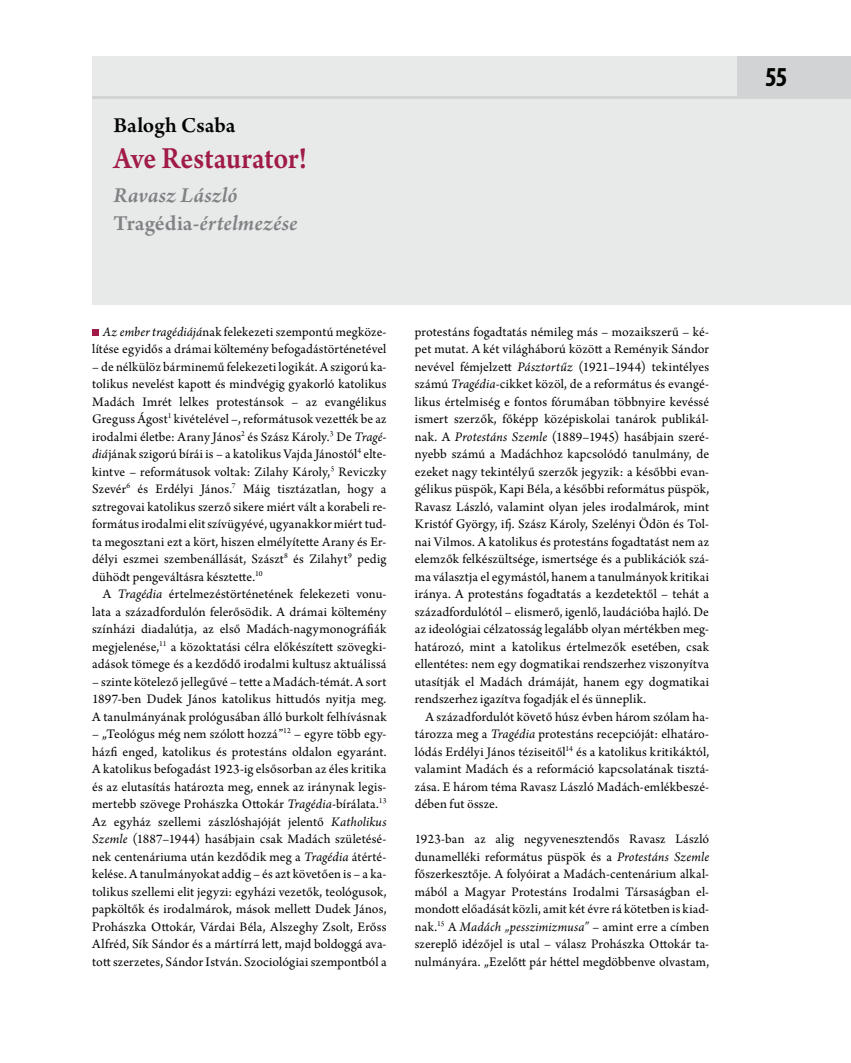
<style>
.page{position:relative;width:851px;height:1063px;background:#fff}
.page>*{position:absolute;margin:0;border:0;box-sizing:border-box;transform-origin:0 0}
.t1{font:600 32.5px "Arno Pro";letter-spacing:-.005em;color:#a01b49;scale:.9 1}
.t2{font:700 condensed 27.5px "Myriad Pro";color:#040503}
.t3{font:italic 600 22.5px/27.5px "Arno Pro";letter-spacing:.01em;color:#808385}
.t4{font:600 22.5px "Arno Pro";color:#040503}
.t5{font:13.75px/17.5px "Arno Pro";letter-spacing:.01em;color:#040503;text-align:justify}
.s1{font-style:normal}
.s2{font-style:italic}
</style>
<div class="page">
<div style="left:92px;top:57px;width:758px;height:248px;background:#e8e9e9"></div>
<div style="left:737px;top:57px;width:113px;height:42px;background:#d1d3d4"></div>
<hr style="left:92px;top:97px;width:645px;height:2px;background:#d1d3d4">
<svg style="left:92px;top:330px;width:6px;height:6px"></svg>
<h3 class="t4" style="left:113px;top:117px;width:123px">Balogh Csaba</h3>
<h1 class="t1" style="left:113px;top:146px;width:217px">Ave Restaurator!</h1>
<h3 class="t3" style="left:113px;top:181px;width:185px">Ravasz László<br><span class="s1">Tragédia-</span>értelmezése</h3>
<p class="t5" style="left:92px;top:324px;width:296px;text-align:right"><span class="s2">Az ember tragédiájá</span>nak felekezeti szempontú megköze&shy;lítése egyidős a drámai költemény be fog ad ás tör té ne t ével</p>
<p class="t5" style="left:92px;top:359px;width:296px">– de nélkülöz bárminemű felekezeti logikát. A szigorú ka&shy;tolikus nevelést kapott és mindvégig gyakorló katolikus Madách Imrét lelkes protestánsok – az evangélikus Greguss Ágost<sup>1</sup> kivételével –, reformátusok vezették be az irodalmi életbe: Arany János<sup>2</sup> és Szász Károly.<sup>3</sup> De <span class="s2">Tragé&shy;diá</span>jának szigorú bírái is – a katolikus Vajda Jánostól<sup>4</sup> elte&shy;kintve – reformátusok voltak: Zilahy Károly,<sup>5</sup> Reviczky Szevér<sup>6</sup> és Erdélyi János.<sup>7</sup> Máig tisztázatlan, hogy a sztregovai katolikus szerző sikere miért vált a korabeli re&shy;formátus irodalmi elit szívügyévé, ugyanakkor miért tud&shy;ta megosztani ezt a kört, hiszen elmélyítette Arany és Er&shy;délyi eszmei szembenállását, Szászt<sup>8</sup> és Zilahyt<sup>9</sup> pedig dühödt pengeváltásra késztette.<sup>10</sup></p>
<p class="t5" style="left:92px;top:586px;width:296px;text-indent:11px">A <span class="s2">Tragédia</span> értelmezéstörténetének felekezeti vonu&shy;lata a századfordulón felerősödik. A drámai költemény színházi diadalútja, az első Madách-nagymonográfiák megjelenése,<sup>11</sup> a közoktatási célra előkészített szövegki&shy;adások tömege és a kezdődő irodalmi kultusz aktuálissá</p>
<p class="t5" style="left:92px;top:674px;width:296px">– szinte kötelező jellegűvé – tette a Madách-témát. A sort 1897-ben Dudek János katolikus hittudós nyitja meg.<br>A tanulmányának prológusában álló burkolt felhívásnak</p>
<p class="t5" style="left:92px;top:726px;width:296px">– „Teológus még nem szólott hozzá”<sup>12</sup> – egyre több egy&shy;házfi enged, katolikus és protestáns oldalon egyaránt.<br>A katolikus befogadást 1923-ig elsősorban az éles kritika és az elutasítás határozta meg, ennek az iránynak legis&shy;mertebb szövege Prohászka Ottokár <span class="s2">Tragédia</span>-bírálata.<sup>13<br></sup>Az egyház szellemi zászlóshajóját jelentő <span class="s2">Katholikus Szemle</span> (1887–1944) hasábjain csak Madách születésé&shy;nek centenáriuma után kezdődik meg a <span class="s2">Tragédia</span> átérté&shy;kelése. A tanulmányokat addig – és azt követően is – a ka&shy;tolikus szellemi elit jegyzi: egyházi vezetők, teológusok, papköltők és irodalmárok, mások mellett Dudek János, Prohászka Ottokár, Várdai Béla, Alszeghy Zsolt, Erőss Alfréd, Sík Sándor és a mártírrá lett, majd boldoggá ava&shy;tott szerzetes, Sándor István. Szociológiai szempontból a</p>
<p class="t5" style="left:415px;top:324px;width:296px">protestáns fogadtatás némileg más – mozaikszerű – ké&shy;pet mutat. A két világháború között a Reményik Sándor nevével fémjelzett <span class="s2">Pásztortűz</span> (1921–1944) tekintélyes számú <span class="s2">Tragédia</span>-cikket közöl, de a református és evangé&shy;likus értelmiség e fontos fórumában többnyire kevéssé ismert szerzők, főképp középiskolai tanárok publikál&shy;nak. A <span class="s2">Protestáns Szemle</span> (1889–1945) hasábjain szeré&shy;nyebb számú a Madáchhoz kapcsolódó tanulmány, de ezeket nagy tekintélyű szerzők jegyzik: a későbbi evan&shy;gélikus püspök, Kapi Béla, a későbbi református püspök, Ravasz László, valamint olyan jeles irodalmárok, mint Kristóf György, ifj. Szász Károly, Szelényi Ödön és Tol&shy;nai Vilmos. A katolikus és protestáns fogadtatást nem az elemzők felkészültsége, ismertsége és a publikációk szá&shy;ma választja el egymástól, hanem a tanulmányok kritikai iránya. A protestáns fogadtatás a kezdetektől – tehát a századfordulótól – elismerő, igenlő, laudációba hajló. De az ideológiai célzatosság legalább olyan mértékben meg&shy;határozó, mint a katolikus értelmezők esetében, csak ellentétes: nem egy dogmatikai rendszerhez viszonyítva utasítják el Madách drámáját, hanem egy dogmatikai rendszerhez igazítva fogadják el és ünneplik.</p>
<p class="t5" style="left:415px;top:709px;width:296px;text-indent:11px">A századfordulót követő húsz évben három szólam ha&shy;tározza meg a <span class="s2">Tragédia</span> protestáns recepcióját: elhatáro&shy;lódás Erdélyi János téziseitől<sup>14</sup> és a katolikus kritikáktól, valamint Madách és a reformáció kapcsolatának tisztá&shy;zása. E három téma Ravasz László Madách-emlékbeszé&shy;dében fut össze.</p>
<p class="t5" style="left:415px;top:831px;width:296px">1923-ban az alig negyvenesztendős Ravasz László dunamelléki református püspök és a <span class="s2">Protestáns Szemle </span>főszerkesztője. A folyóirat a Madách-centenárium alkal&shy;mából a Magyar Protestáns Irodalmi Társaságban el&shy;mondott előadását közli, amit két évre rá kötetben is kiad&shy;nak.<sup>15</sup> A <span class="s2">Madách „pesszimizmusa”</span> – amint erre a címben szereplő idézőjel is utal – válasz Prohászka Ottokár ta&shy;nulmányára. „Ezelőtt pár héttel megdöbbenve olvastam,</p>
<h2 class="t2" style="left:764px;top:61px;width:24px">55</h2>
</div>
